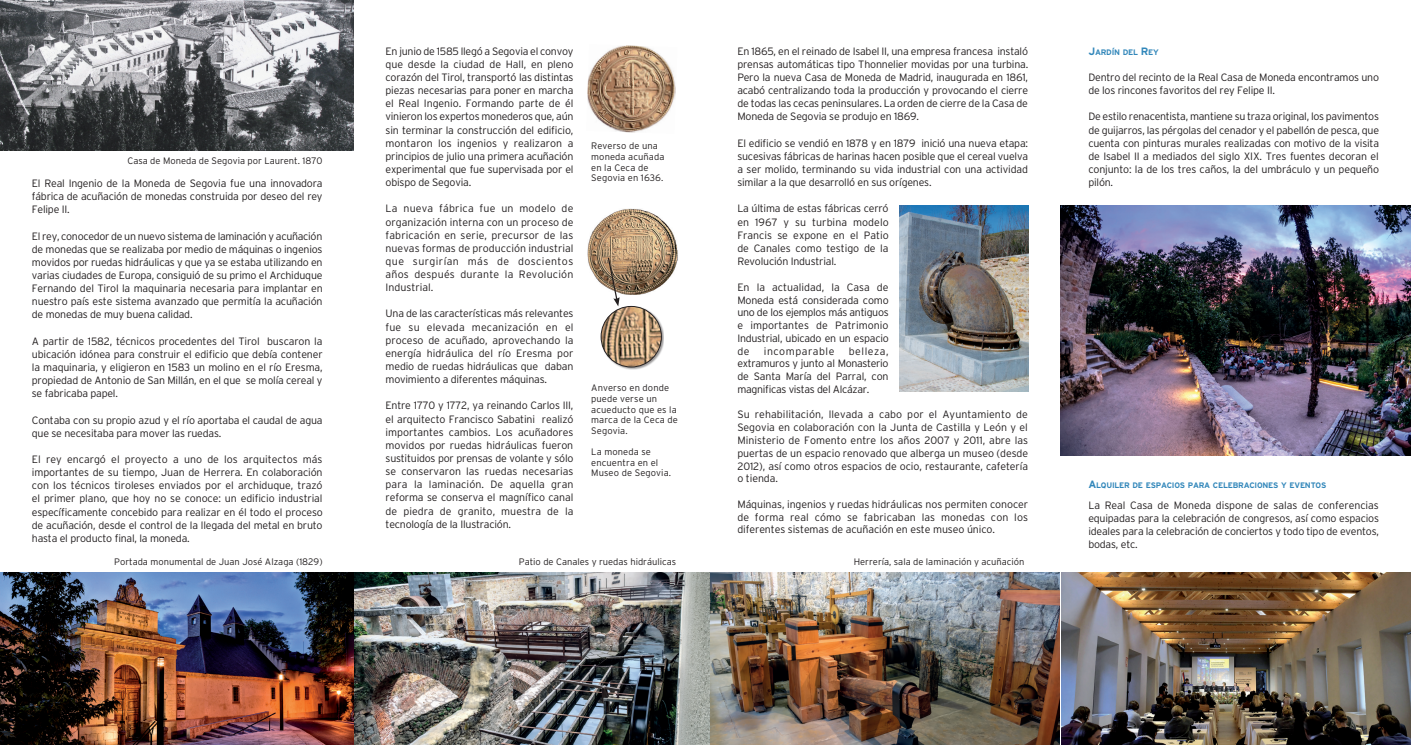
<style>
.page{position:relative;width:1411px;height:745px;background:#fff}
.page>*{position:absolute;margin:0;border:0;box-sizing:border-box;transform-origin:0 0}
.t1{font:300 10.62px/13.1px "Interstate";letter-spacing:-.02em;color:#231f20;text-align:justify}
.t2{font:300 10.62px "Interstate";letter-spacing:.05em;color:#231f20}
.t3{font:300 9.38px/10.6px "Interstate";letter-spacing:.01em;color:#231f20}
.t4{font:700 8px "Interstate";letter-spacing:-.025em;color:#3287ba}
.s1{font-size:10.62px}
</style>
<div class="page">
<img style="left:1060px;top:205px;width:350px;height:250px">
<img style="left:587px;top:45px;width:89px;height:88px">
<img style="left:588px;top:208px;width:90px;height:87px">
<div style="left:600px;top:305px;width:64px;height:64px;background:#231f20;opacity:.45"></div>
<img style="left:601px;top:306px;width:60px;height:61px;border-radius:30px">
<div style="left:601px;top:306px;width:60px;height:61px;border:1px solid #231f20;border-radius:50%"></div>
<svg style="left:607px;top:256px;width:12px;height:50px"></svg>
<img style="left:0;top:0;width:354px;height:150px">
<img style="left:899px;top:205px;width:129px;height:186px">
<img style="left:353px;top:572px;width:706px;height:172px">
<img style="left:0;top:572px;width:353px;height:172px">
<img style="left:1061px;top:572px;width:349px;height:172px">
<p class="t3" style="left:127px;top:155px;width:197px">Casa de Moneda de Segovia por Laurent. 1870</p>
<p class="t1" style="left:32px;top:176px;width:292px">El Real Ingenio de la Moneda de Segovia fue una innovadora fábrica de acuñación de monedas construida por deseo del rey Felipe II.</p>
<p class="t1" style="left:32px;top:229px;width:292px">El rey, conocedor de un nuevo sistema de laminación y acuñación de monedas que se realizaba por medio de máquinas o ingenios movidos por ruedas hidráulicas y que ya se estaba utilizando en varias ciudades de Europa, consiguió de su primo el Archiduque Fernando del Tirol la maquinaria necesaria para implantar en nuestro país este sistema avanzado que permitía la acuñación de monedas de muy buena calidad.</p>
<p class="t1" style="left:32px;top:334px;width:292px">A partir de 1582, técnicos procedentes del Tirol buscaron la ubicación idónea para construir el edificio que debía contener la maquinaria, y eligieron en 1583 un molino en el río Eresma, propiedad de Antonio de San Millán, en el que se molía cereal y se fabricaba papel.</p>
<p class="t1" style="left:32px;top:413px;width:292px">Contaba con su propio azud y el río aportaba el caudal de agua que se necesitaba para mover las ruedas.</p>
<p class="t1" style="left:32px;top:452px;width:292px">El rey encargó el proyecto a uno de los arquitectos más importantes de su tiempo, Juan de Herrera. En colaboración con los técnicos tiroleses enviados por el archiduque, trazó el primer plano, que hoy no se conoce: un edificio industrial específicamente concebido para realizar en él todo el proceso de acuñación, desde el control de la llegada del metal en bruto hasta el producto final, la moneda.</p>
<p class="t3" style="left:114px;top:555px;width:210px">Portada monumental de Juan José Alzaga (1829)</p>
<p class="t1" style="left:385px;top:44px;width:189px">En junio de 1585 llegó a Segovia el convoy que desde la ciudad de Hall, en pleno corazón del Tirol, transportó las distintas piezas necesarias para poner en marcha el Real Ingenio. Formando parte de él vinieron los expertos monederos que, aún sin terminar la construcción del edificio, montaron los ingenios y realizaron a principios de julio una primera acuñación experimental que fue supervisada por el obispo de Segovia.</p>
<p class="t1" style="left:385px;top:202px;width:189px">La nueva fábrica fue un modelo de organización interna con un proceso de fabricación en serie, precursor de las nuevas formas de producción industrial que surgirían más de doscientos años después durante la Revolución Industrial.</p>
<p class="t1" style="left:385px;top:307px;width:189px">Una de las características más relevantes fue su elevada mecanización en el proceso de acuñado, aprovechando la energía hidráulica del río Eresma por medio de ruedas hidráulicas que daban movimiento a diferentes máquinas.</p>
<p class="t1" style="left:385px;top:399px;width:189px">Entre 1770 y 1772, ya reinando Carlos III, el arquitecto Francisco Sabatini realizó importantes cambios. Los acuñadores movidos por ruedas hidráulicas fueron sustituidos por prensas de volante y sólo se conservaron las ruedas necesarias para la laminación. De aquella gran reforma se conserva el magnífico canal de piedra de granito, muestra de la tecnología de la Ilustración.</p>
<p class="t3" style="left:519px;top:555px;width:159px">Patio de Canales y ruedas hidráulicas</p>
<p class="t3" style="left:591px;top:141px;width:75px">Reverso de una moneda acuñada en la Ceca de<br>Segovia en 1636.</p>
<p class="t3" style="left:591px;top:382px;width:88px">Anverso en donde puede verse un acueducto que es la marca de la Ceca de<br>Segovia.</p>
<p class="t3" style="left:591px;top:446px;width:81px">La moneda se encuentra en el<br>Museo de Segovia.</p>
<p class="t1" style="left:737px;top:44px;width:292px">En 1865, en el reinado de Isabel II, una empresa francesa instaló prensas automáticas tipo Thonnelier movidas por una turbina.<br>Pero la nueva Casa de Moneda de Madrid, inaugurada en 1861, acabó centralizando toda la producción y provocando el cierre de todas las cecas peninsulares. La orden de cierre de la Casa de Moneda de Segovia se produjo en 1869.</p>
<p class="t1" style="left:737px;top:136px;width:292px">El edificio se vendió en 1878 y en 1879 inició una nueva etapa: sucesivas fábricas de harinas hacen posible que el cereal vuelva a ser molido, terminando su vida industrial con una actividad similar a la que desarrolló en sus orígenes.</p>
<p class="t1" style="left:737px;top:202px;width:153px">La última de estas fábricas cerró en 1967 y su turbina modelo Francis se expone en el Patio de Canales como testigo de la Revolución Industrial.</p>
<p class="t1" style="left:737px;top:280px;width:153px;line-height:12.8px">En la actualidad, la Casa de Moneda está considerada como uno de los ejemplos más antiguos e importantes de Patrimonio Industrial, ubicado en un espacio de</p>
<p class="t1" style="left:737px;top:344px;width:153px;line-height:12.8px;text-indent:111px">belleza, extramuros y junto al Monasterio de Santa María del Parral, con magnificas vistas del Alcázar.</p>
<p class="t1" style="left:737px;top:408px;width:292px;line-height:12.8px">Su rehabilitación, llevada a cabo por el Ayuntamiento de Segovia en colaboración con la Junta de Castilla y León y el Ministerio de Fomento entre los años 2007 y 2011, abre las puertas de un espacio renovado que alberga un museo (desde 2012), así como otros espacios de ocio, restaurante, cafetería o tienda.</p>
<p class="t1" style="left:737px;top:497px;width:292px;line-height:12.8px">Máquinas, ingenios y ruedas hidráulicas nos permiten conocer de forma real cómo se fabricaban las monedas con los diferentes sistemas de acuñación en este museo único.</p>
<p class="t2" style="left:763px;top:345px;width:72px">incomparable</p>
<p class="t3" style="left:853px;top:555px;width:172px">Herrería, sala de laminación y acuñación</p>
<p class="t4" style="left:1088px;top:47px;width:72px"><span class="s1">J</span>ARDÍN DEL <span class="s1">R</span>EY</p>
<p class="t1" style="left:1088px;top:70px;width:292px">Dentro del recinto de la Real Casa de Moneda encontramos uno de los rincones favoritos del rey Felipe II.</p>
<p class="t1" style="left:1088px;top:110px;width:292px">De estilo renacentista, mantiene su traza original, los pavimentos de guijarros, las pérgolas del cenador y el pabellón de pesca, que cuenta con pinturas murales realizadas con motivo de la visita de Isabel II a mediados del siglo XIX. Tres fuentes decoran el conjunto: la de los tres caños, la del umbráculo y un pequeño pilón.</p>
<p class="t4" style="left:1088px;top:480px;width:238px"><span class="s1">A</span>LQUI LER DE ESPACIOS PARA CELEBRACIONES Y EVENTOS</p>
<p class="t1" style="left:1088px;top:498px;width:292px">La Real Casa de Moneda dispone de salas de conferencias equipadas para la celebración de congresos, así como espacios ideales para la celebración de conciertos y todo tipo de eventos, bodas, etc.</p>
</div>
